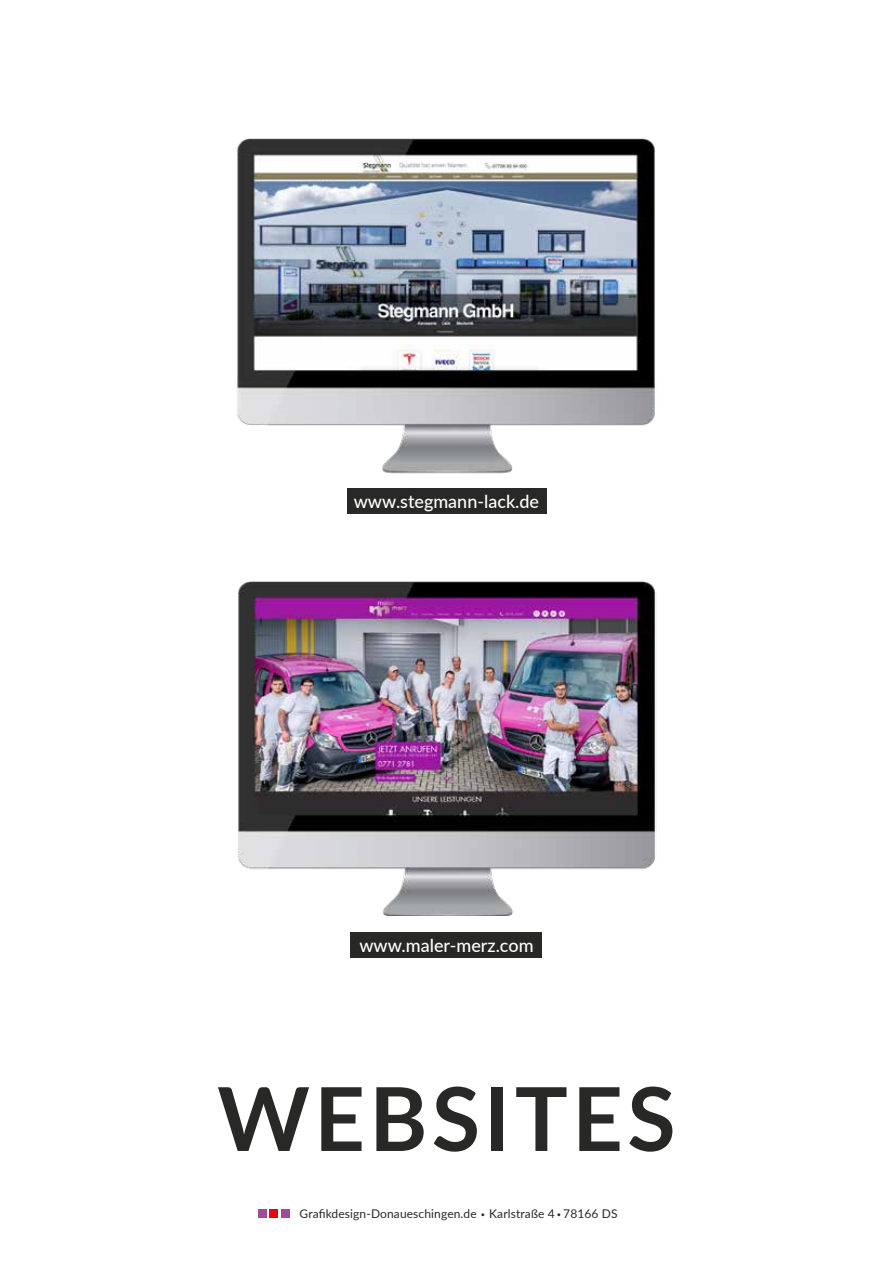
<style>
.page{position:relative;width:893px;height:1263px;background:#fff}
.page>*{position:absolute;margin:0;border:0;box-sizing:border-box;transform-origin:0 0}
.t1{font:700 88.2px "Lato";letter-spacing:.05em;color:#282827}
.t2{font:500 18px "Lato";color:#fff}
.t3{font:12px "Lato";letter-spacing:.01em;color:#282827}
.s1{font-size:7.5px}
</style>
<div class="page">
<div style="left:281px;top:1209px;width:8px;height:8px;background:#9f4c97"></div>
<div style="left:269px;top:1209px;width:9px;height:8px;background:#e30613"></div>
<div style="left:258px;top:1209px;width:8px;height:8px;background:#9f4c97"></div>
<img style="left:237px;top:138px;width:418px;height:336px">
<img style="left:237px;top:581px;width:419px;height:334px">
<div style="left:351px;top:932px;width:191px;height:26px;background:#282827"></div>
<div style="left:347px;top:488px;width:199px;height:25px;background:#282827"></div>
<h2 class="t2" style="left:354px;top:488px;width:187px">www.stegmann-lack.de</h2>
<h2 class="t2" style="left:359px;top:933px;width:176px">www.maler-merz.com</h2>
<h1 class="t1" style="left:217px;top:1054px;width:460px">WEBSITES</h1>
<p class="t3" style="left:300px;top:1205px;width:320px">Grafikdesign-Donaueschingen.de <span class="s1">•</span> Karlstraße 4 <span class="s1">•</span> 78166 DS</p>
</div>
